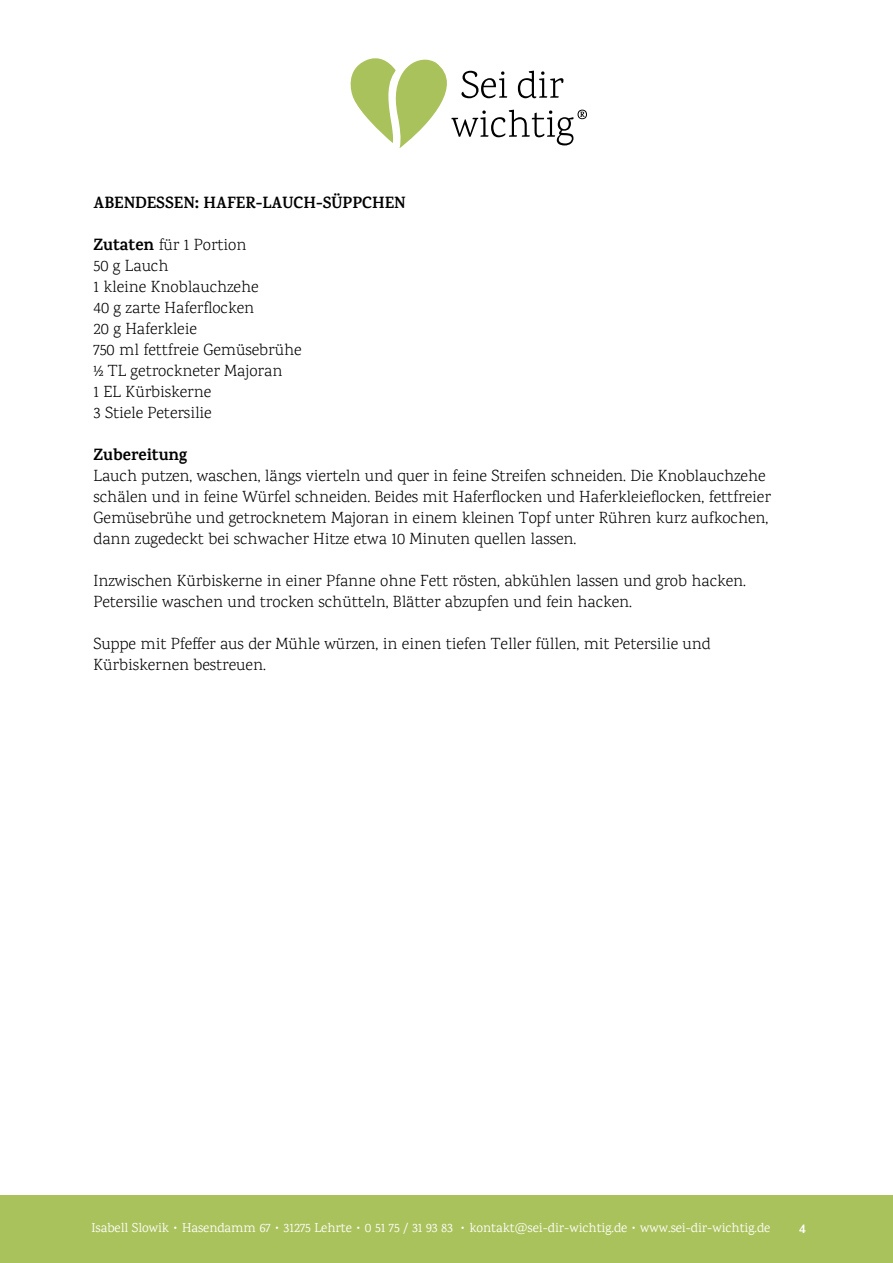
<style>
.page{position:relative;width:893px;height:1263px;background:#fff}
.page>*{position:absolute;margin:0;border:0;box-sizing:border-box;transform-origin:0 0}
.t1{font:300 16.5px/21px "Karma";color:#000}
.t2{font:700 16.5px "Karma";color:#000}
.t3{font:700 13.5px "Karma";color:#fff}
.t4{font:13.2px "Karma";color:#fff}
.s1{font-weight:700}
</style>
<div class="page">
<div style="left:0;top:1195px;width:893px;height:68px;background:#aac25b"></div>
<svg style="left:350px;top:58px;width:237px;height:90px"></svg>
<p class="t2" style="left:94px;top:192px;width:314px">ABENDESSEN: HAFER-LAUCH-SÜPPCHEN</p>
<p class="t1" style="left:94px;top:235px;width:210px"><span class="s1">Zutaten</span> für 1 Portion<br>50 g Lauch<br>1 kleine Knoblauchzehe<br>40 g zarte Haferflocken<br>20 g Haferkleie<br>750 ml fettfreie Gemüsebrühe ½ TL getrockneter Majoran<br>1 EL Kürbiskerne<br>3 Stiele Petersilie</p>
<p class="t2" style="left:94px;top:444px;width:95px">Zubereitung</p>
<p class="t1" style="left:94px;top:466px;width:679px">Lauch putzen, waschen, längs vierteln und quer in feine Streifen schneiden. Die Knoblauchzehe schälen und in feine Würfel schneiden. Beides mit Haferflocken und Haferkleieflocken, fettfreier Gemüsebrühe und getrocknetem Majoran in einem kleinen Topf unter Rühren kurz aufkochen, dann zugedeckt bei schwacher Hitze etwa 10 Minuten quellen lassen.</p>
<p class="t1" style="left:94px;top:571px;width:654px">Inzwischen Kürbiskerne in einer Pfanne ohne Fett rösten, abkühlen lassen und grob hacken.<br>Petersilie waschen und trocken schütteln, Blätter abzupfen und fein hacken.</p>
<p class="t1" style="left:94px;top:634px;width:619px">Suppe mit Pfeffer aus der Mühle würzen, in einen tiefen Teller füllen, mit Petersilie und<br>Kürbiskernen bestreuen.</p>
<p class="t4" style="left:91px;top:1220px;width:680px">Isabell Slowik • Hasendamm 67 • 31275 Lehrte • 0 51 75 / 31 93 83 • kontakt@sei-dir-wichtig.de • www.sei-dir-wichtig.de</p>
<p class="t3" style="left:799px;top:1220px;width:8px">4</p>
</div>
